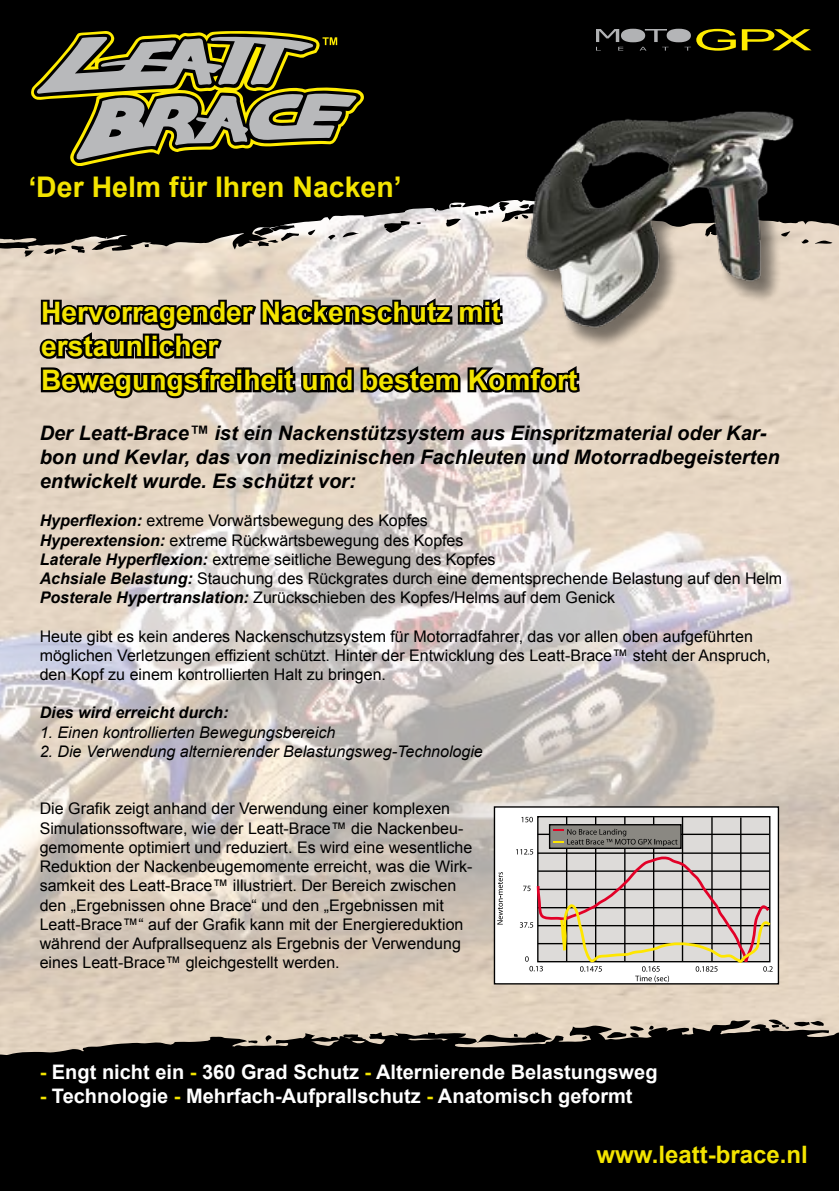
<style>
.page{position:relative;width:840px;height:1191px;background:#fff}
.page>*{position:absolute;margin:0;border:0;box-sizing:border-box;transform-origin:0 0}
.t1{font:700 28.4px "Arial";color:#f3e400}
.t2{font:700 28.2px/33.8px "Arial";color:#f3e400}
.t3{font:700 24px "Arial";color:#f3e400}
.t4{font:italic 700 20px/24px "Arial";color:#000}
.t5{font:700 20px "Arial";color:#fff}
.t6{font:16px/19.2px "Arial";color:#000}
.t7{font:italic 16px "Arial";color:#000}
.t8{font:italic 700 16px "Arial";color:#000}
.s1{font-weight:700;font-style:italic}
.s2{color:#f3e400}
</style>
<div class="page">
<img style="left:0;top:251px;width:838px;height:768px">
<svg style="left:493px;top:806px;width:285px;height:178px"></svg>
<svg style="left:497px;top:872px;width:5px;height:52px"></svg>
<svg style="left:515px;top:816px;width:257px;height:166px"></svg>
<div style="left:0;top:1px;width:838px;height:250px;background:#000"></div>
<svg style="left:24px;top:202px;width:558px;height:201px;background:#8e8780"></svg>
<svg style="left:0;top:1019px;width:838px;height:172px;background:#161412"></svg>
<svg style="left:248px;top:1040px;width:10px;height:5px"></svg>
<svg style="left:265px;top:1032px;width:200px;height:10px;background:#6b635a"></svg>
<svg style="left:476px;top:1031px;width:76px;height:12px"></svg>
<svg style="left:582px;top:1035px;width:5px;height:5px"></svg>
<svg style="left:606px;top:1025px;width:48px;height:14px"></svg>
<svg style="left:768px;top:1019px;width:55px;height:10px"></svg>
<div style="left:28px;top:28px;width:338px;height:141px;background:#000"></div>
<svg style="left:31px;top:31px;width:333px;height:136px;background:#0d0c00"></svg>
<svg style="left:34px;top:32px;width:328px;height:132px;background:#2c2800"></svg>
<svg style="left:35px;top:36px;width:323px;height:125px;background:#67654b"></svg>
<svg style="left:595px;top:29px;width:95px;height:22px;background:#424243"></svg>
<svg style="left:696px;top:29px;width:39px;height:22px"></svg>
<svg style="left:741px;top:29px;width:70px;height:21px"></svg>
<div style="left:524px;top:111px;width:291px;height:241px;background:#000;opacity:.5"></div>
<img style="left:504px;top:85px;width:298px;height:259px">
<h1 class="t1" style="left:28px;top:171px;width:374px">‘Der Helm für Ihren Nacken’</h1>
<h2 class="t2" style="left:41px;top:295px;width:537px">Hervorragender Nackenschutz mit erstaunlicher<br>Bewegungsfreiheit und bestem Komfort</h2>
<p class="t4" style="left:40px;top:421px;width:741px">Der Leatt-Brace™ ist ein Nackenstützsystem aus Einspritzmaterial oder Kar&shy;bon und Kevlar, das von medizinischen Fachleuten und Motorradbegeisterten entwickelt wurde. Es schützt vor:</p>
<p class="t6" style="left:40px;top:511px;width:743px"><span class="s1">Hyperflexion:</span> extreme Vorwärtsbewegung des Kopfes<br><span class="s1">Hyperextension:</span> extreme Rückwärtsbewegung des Kopfes<br><span class="s1">Laterale Hyperflexion:</span> extreme seitliche Bewegung des Kopfes<br><span class="s1">Achsiale Belastung:</span> Stauchung des Rückgrates durch eine dementsprechende Belastung auf den Helm <span class="s1">Posterale Hypertranslation:</span> Zurückschieben des Kopfes/Helms auf dem Genick</p>
<p class="t6" style="left:40px;top:626px;width:732px">Heute gibt es kein anderes Nackenschutzsystem für Motorradfahrer, das vor allen oben aufgeführten möglichen Verletzungen effizient schützt. Hinter der Entwicklung des Leatt-Brace™ steht der Anspruch, den Kopf zu einem kontrollierten Halt zu bringen.</p>
<p class="t8" style="left:40px;top:704px;width:190px">Dies wird erreicht durch:</p>
<p class="t7" style="left:40px;top:723px;width:297px">1. Einen kontrollierten Bewegungsbereich</p>
<p class="t7" style="left:40px;top:742px;width:444px">2. Die Verwendung alternierender Belastungsweg-Technologie</p>
<p class="t6" style="left:40px;top:799px;width:434px">Die Grafik zeigt anhand der Verwendung einer komplexen Simulationssoftware, wie der Leatt-Brace™ die Nackenbeu&shy;gemomente optimiert und reduziert. Es wird eine wesentliche Reduktion der Nackenbeugemomente erreicht, was die Wirk&shy;samkeit des Leatt-Brace™ illustriert. Der Bereich zwischen den „Ergebnissen ohne Brace“ und den „Ergebnissen mit Leatt-Brace™“ auf der Grafik kann mit der Energiereduktion während der Aufprallsequenz als Ergebnis der Verwendung eines Leatt-Brace™ gleichgestellt werden.</p>
<p class="t5" style="left:40px;top:1060px;width:619px"><span class="s2">-</span> Engt nicht ein <span class="s2">-</span> 360 Grad Schutz <span class="s2">-</span> Alternierende Belastungsweg</p>
<p class="t5" style="left:40px;top:1084px;width:594px"><span class="s2">-</span> Technologie <span class="s2">-</span> Mehrfach-Aufprallschutz <span class="s2">-</span> Anatomisch geformt</p>
<h3 class="t3" style="left:596px;top:1141px;width:213px">www.leatt-brace.nl</h3>
</div>
